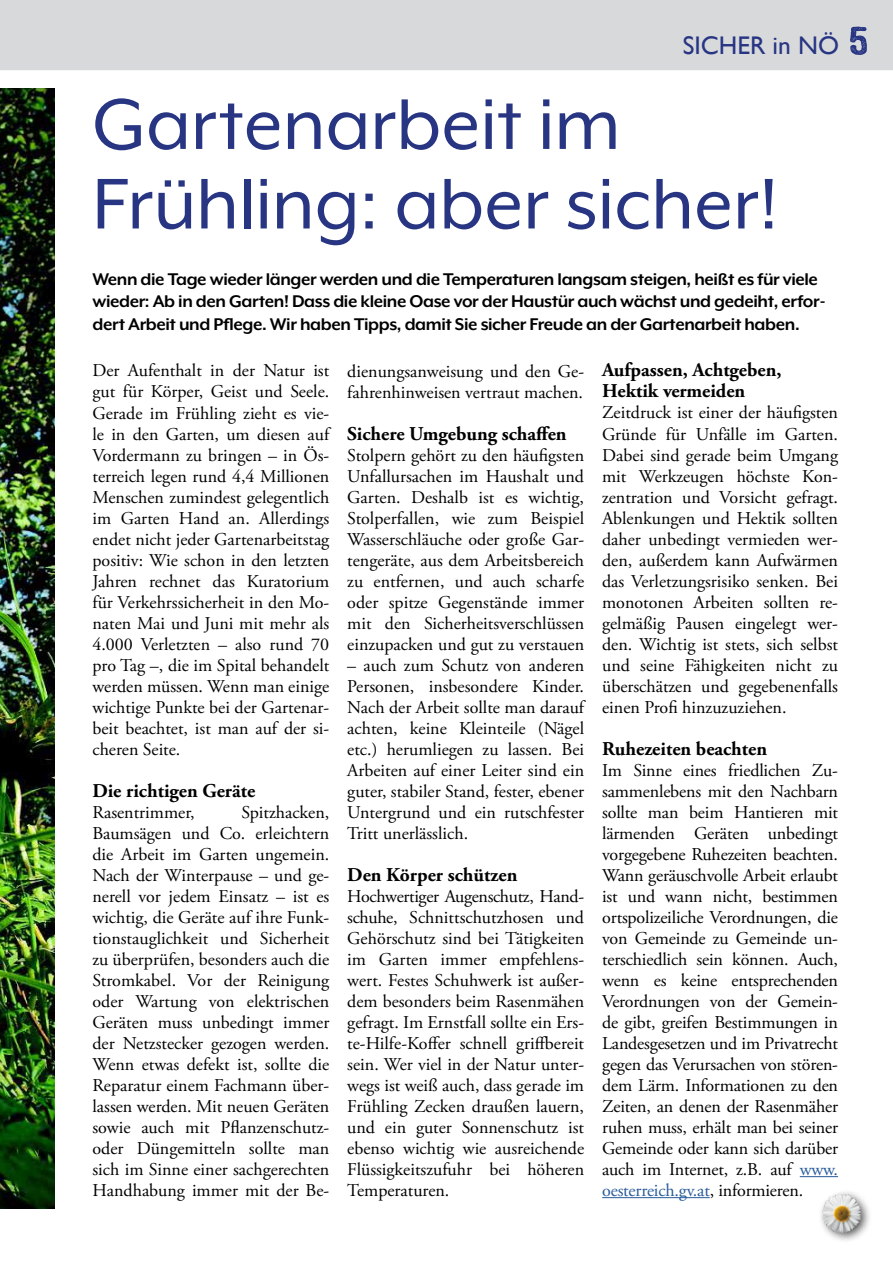
<style>
.page{position:relative;width:893px;height:1263px;background:#fff}
.page>*{position:absolute;margin:0;border:0;box-sizing:border-box;transform-origin:0 0}
.t1{font:82.5px/79.5px "Mr Eaves XL Mod OT";color:#283583}
.t2{font:25.5px "Gill Sans";color:#283583}
.t3{font:700 19.5px/22.5px "Mr Eaves XL Mod OT";letter-spacing:-.02em;color:#000}
.t4{font:700 19.5px/21px "Adobe Garamond Pro";color:#000}
.t5{font:18px/21px "Adobe Garamond Pro";color:#000;text-align:justify}
.s1{font-family:"ZEMBOOD";font-size:40.5px}
.s2{color:#275b9b}
</style>
<div class="page">
<div style="left:0;top:0;width:893px;height:70px;background:#d7d9db"></div>
<hr style="left:800px;top:1176px;width:38px;height:1px;background:#275b9b">
<hr style="left:602px;top:1197px;width:108px;height:1px;background:#275b9b">
<img style="left:0;top:88px;width:54px;height:1121px">
<div style="left:818px;top:1189px;width:54px;height:54px;background:#000;opacity:.75"></div>
<img style="left:823px;top:1195px;width:38px;height:37px">
<h2 class="t2" style="left:683px;top:30px;width:188px">SICHER in NÖ <span class="s1">5</span></h2>
<h1 class="t1" style="left:92px;top:84px;width:687px">Gartenarbeit im<br>Frühling: aber sicher!</h1>
<p class="t3" style="left:92px;top:268px;width:734px">Wenn die Tage wieder länger werden und die Temperaturen langsam steigen, heißt es für viele wieder: Ab in den Garten! Dass die kleine Oase vor der Haustür auch wächst und gedeiht, erfor&shy;dert Arbeit und Pflege. Wir haben Tipps, damit Sie sicher Freude an der Gartenarbeit haben.</p>
<p class="t5" style="left:92px;top:361px;width:238px">Der Aufenthalt in der Natur ist gut für Körper, Geist und Seele.<br>Gerade im Frühling zieht es vie&shy;le in den Garten, um diesen auf Vordermann zu bringen – in Ös&shy;terreich legen rund 4,4 Millionen Menschen zumindest gelegentlich im Garten Hand an. Allerdings endet nicht jeder Gartenarbeitstag positiv: Wie schon in den letzten Jahren rechnet das Kuratorium für Verkehrssicherheit in den Mo&shy;naten Mai und Juni mit mehr als 4.000 Verletzten – also rund 70 pro Tag –, die im Spital behandelt werden müssen. Wenn man einige wichtige Punkte bei der Gartenar&shy;beit beachtet, ist man auf der si&shy;cheren Seite.</p>
<p class="t4" style="left:92px;top:780px;width:164px">Die richtigen Geräte</p>
<p class="t5" style="left:92px;top:802px;width:104px">Rasentrimmer,</p>
<p class="t4" style="left:602px;top:360px;width:181px">Aufpassen, Achtgeben,<br>Hektik vermeiden</p>
<p class="t5" style="left:602px;top:403px;width:237px">Zeitdruck ist einer der häufigsten Gründe für Unfälle im Garten.<br>Dabei sind gerade beim Umgang mit Werkzeugen höchste Kon&shy;zentration und Vorsicht gefragt.<br>Ablenkungen und Hektik sollten daher unbedingt vermieden wer&shy;den, außerdem kann Aufwärmen das Verletzungsrisiko senken. Bei monotonen Arbeiten sollten re&shy;gelmäßig Pausen eingelegt wer&shy;den. Wichtig ist stets, sich selbst und seine Fähigkeiten nicht zu überschätzen und gegebenenfalls einen Profi hinzuzuziehen.</p>
<p class="t4" style="left:602px;top:738px;width:167px">Ruhezeiten beachten</p>
<p class="t5" style="left:602px;top:760px;width:237px">Im Sinne eines friedlichen Zu&shy;sammenlebens mit den Nachbarn sollte man beim Hantieren mit lärmenden Geräten unbedingt vorgegebene Ruhezeiten beachten.<br>Wann geräuschvolle Arbeit erlaubt ist und wann nicht, bestimmen ortspolizeiliche Verordnungen, die von Gemeinde zu Gemeinde un&shy;terschiedlich sein können. Auch, wenn es keine entsprechenden Verordnungen von der Gemein&shy;de gibt, greifen Bestimmungen in Landesgesetzen und im Privatrecht gegen das Verursachen von stören&shy;dem Lärm. Informationen zu den Zeiten, an denen der Rasenmäher ruhen muss, erhält man bei seiner Gemeinde oder kann sich darüber auch im Internet, z.B. auf <span class="s2">www. oesterreich.gv.at</span>, informieren.</p>
<p class="t5" style="left:347px;top:361px;width:238px">dienungsanweisung und den Ge&shy;fahrenhinweisen vertraut machen.</p>
<p class="t4" style="left:347px;top:423px;width:221px">Sichere Umgebung schaffen</p>
<p class="t5" style="left:347px;top:445px;width:238px">Stolpern gehört zu den häufigsten Unfallursachen im Haushalt und Garten. Deshalb ist es wichtig, Stolperfallen, wie zum Beispiel Wasserschläuche oder große Gar&shy;tengeräte, aus dem Arbeitsbereich zu entfernen, und auch scharfe oder spitze Gegenstände immer mit den Sicherheitsverschlüssen einzupacken und gut zu verstauen</p>
<p class="t5" style="left:347px;top:655px;width:238px">– auch zum Schutz von anderen Personen, insbesondere Kinder.<br>Nach der Arbeit sollte man darauf achten, keine Kleinteile (Nägel etc.) herumliegen zu lassen. Bei Arbeiten auf einer Leiter sind ein guter, stabiler Stand, fester, ebener Untergrund und ein rutschfester Tritt unerlässlich.</p>
<p class="t4" style="left:347px;top:865px;width:172px">Den Körper schützen</p>
<p class="t5" style="left:347px;top:886px;width:238px">Hochwertiger Augenschutz, Hand&shy;schuhe, Schnittschutzhosen und Gehörschutz sind bei Tätigkeiten im Garten immer empfehlens&shy;wert. Festes Schuhwerk ist außer&shy;dem besonders beim Rasenmähen gefragt. Im Ernstfall sollte ein Ers&shy;te-Hilfe-Koffer schnell griffbereit sein. Wer viel in der Natur unter&shy;wegs ist weiß auch, dass gerade im Frühling Zecken draußen lauern, und ein guter Sonnenschutz ist ebenso wichtig wie ausreichende Flüssigkeitszufuhr bei höheren Temperaturen.</p>
<p class="t5" style="left:92px;top:802px;width:238px;text-indent:149px">Spitzhacken, Baumsägen und Co. erleichtern die Arbeit im Garten ungemein.<br>Nach der Winterpause – und ge&shy;nerell vor jedem Einsatz – ist es wichtig, die Geräte auf ihre Funk&shy;tionstauglichkeit und Sicherheit zu überprüfen, besonders auch die Stromkabel. Vor der Reinigung oder Wartung von elektrischen Geräten muss unbedingt immer der Netzstecker gezogen werden.<br>Wenn etwas defekt ist, sollte die Reparatur einem Fachmann über&shy;lassen werden. Mit neuen Geräten sowie auch mit Pflanzenschutz&shy;oder Düngemitteln sollte man sich im Sinne einer sachgerechten Handhabung immer mit der Be-</p>
</div>
